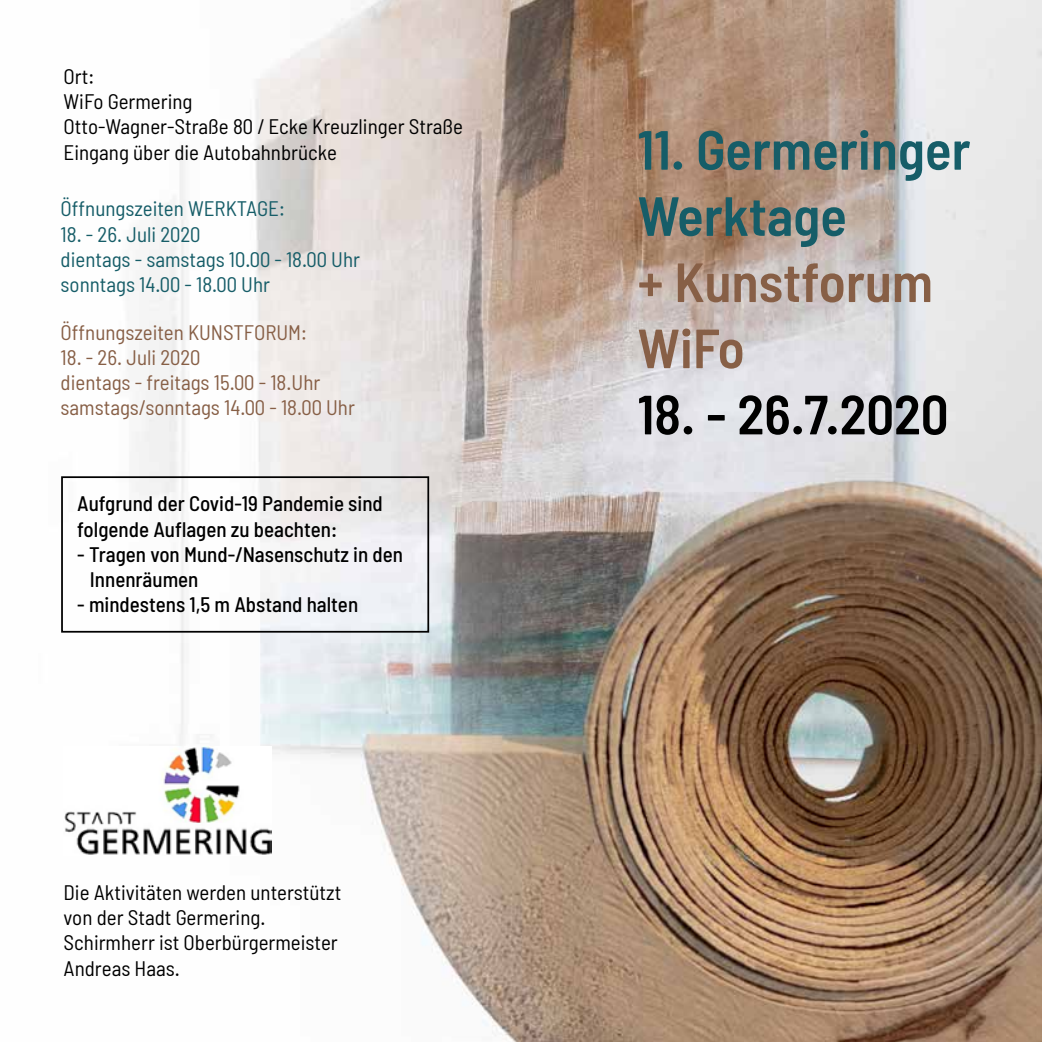
<style>
.page{position:relative;width:1042px;height:1042px;background:#fff}
.page>*{position:absolute;margin:0;border:0;box-sizing:border-box;transform-origin:0 0}
.t1{font:600 semi-condensed 55.12px/66.1px "Barlow";color:#165d68}
.t2{font:600 semi-condensed 55.12px/66.1px "Barlow";color:#875f46}
.t3{font:600 semi-condensed 55.12px "Barlow";color:#000}
.t4{font:semi-condensed 21px/25.2px "Barlow";color:#000}
.t5{font:500 semi-condensed 21px/25.2px "Barlow";color:#000}
.t6{font:semi-condensed 21px/25.2px "Barlow";color:#875f46}
.t7{font:semi-condensed 21px/25.2px "Barlow";color:#165d68}
</style>
<div class="page">
<img style="left:61px;top:0;width:981px;height:1042px">
<img style="left:63px;top:747px;width:209px;height:108px">
<div style="left:61px;top:476px;width:368px;height:156px;border:2px solid #000"></div>
<p class="t4" style="left:64px;top:63px;width:401px">Ort:<br>WiFo Germering<br>Otto-Wagner-Straße 80 / Ecke Kreuzlinger Straße<br>Eingang über die Autobahnbrücke</p>
<p class="t7" style="left:61px;top:196px;width:226px">Öffnungszeiten WERKTAGE:</p>
<p class="t7" style="left:61px;top:221px;width:301px">18. - 26. Juli 2020<br>dientags - samstags 10.00 - 18.00 Uhr sonntags 14.00 - 18.00 Uhr</p>
<p class="t6" style="left:61px;top:319px;width:248px">Öffnungszeiten KUNSTFORUM:</p>
<p class="t6" style="left:61px;top:344px;width:296px">18. - 26. Juli 2020<br>dientags - freitags 15.00 - 18.Uhr samstags/sonntags 14.00 - 18.00 Uhr</p>
<p class="t5" style="left:77px;top:491px;width:307px">Aufgrund der Covid-19 Pandemie sind folgende Auflagen zu beachten:</p>
<p class="t5" style="left:90px;top:541px;width:315px;text-indent:-13px">- Tragen von Mund-/Nasenschutz in den<br>Innenräumen</p>
<p class="t5" style="left:77px;top:591px;width:282px">- mindestens 1,5 m Abstand halten</p>
<p class="t4" style="left:64px;top:879px;width:279px">Die Aktivitäten werden unterstützt von der Stadt Germering.<br>Schirmherr ist Oberbürgermeister<br>Andreas Haas.</p>
<h1 class="t1" style="left:637px;top:115px;width:334px">11. Germeringer<br>Werktage</h1>
<h1 class="t2" style="left:637px;top:248px;width:297px">+ Kunstforum<br>WiFo</h1>
<h1 class="t3" style="left:637px;top:380px;width:312px">18. - 26.7.2020</h1>
</div>
